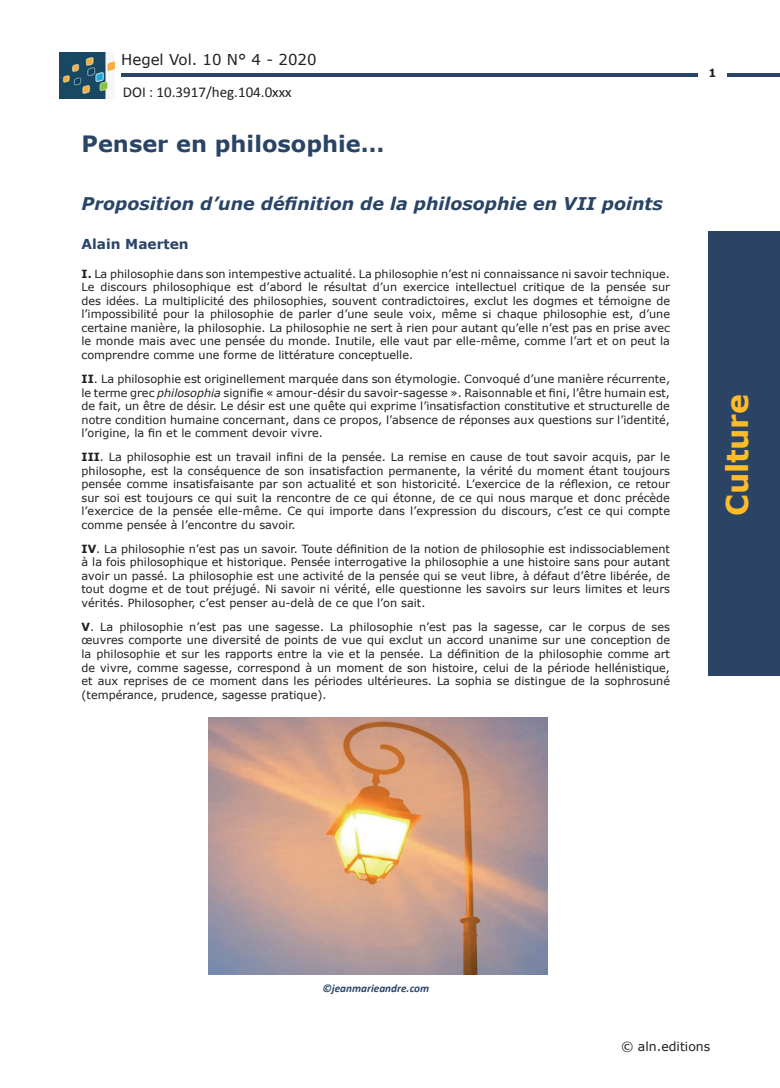
<style>
.page{position:relative;width:780px;height:1088px;background:#fff}
.page>*{position:absolute;margin:0;border:0;box-sizing:border-box;transform-origin:0 0}
.t1{font:700 30px "Verdana";letter-spacing:-.01em;color:#fdbc28}
.t2{font:700 22.5px "Verdana";color:#2a4466}
.t3{font:italic 700 17.5px "Verdana";color:#2a4466}
.t4{font:15px "Calibri";color:#231f20}
.t5{font:15px "Verdana";color:#231f20}
.t6{font:700 13.75px "Verdana";color:#2a4466}
.t7{font:12.5px "Verdana";color:#231f20}
.t8{font:11.25px/13.5px "Verdana";color:#231f20;text-align:justify}
.t9{font:italic 700 11.25px "Calibri";color:#2a4466}
.t10{font:700 11.25px "Verdana";color:#231f20}
.s1{font-weight:700}
.s2{font-style:italic}
</style>
<div class="page">
<img style="left:59px;top:53px;width:55px;height:46px">
<hr style="left:122px;top:73px;width:658px;height:4px;background:#2b4466">
<div style="left:698px;top:69px;width:28px;height:18px;background:#fff"></div>
<div style="left:709px;top:231px;width:71px;height:444px;background:#2b4466"></div>
<img style="left:208px;top:718px;width:339px;height:257px">
<h3 class="t5" style="left:121px;top:49px;width:197px">Hegel Vol. 10 N° 4 - 2020</h3>
<h3 class="t4" style="left:123px;top:83px;width:170px">DOI : 10.3917/heg.104.0xxx</h3>
<h2 class="t2" style="left:81px;top:128px;width:304px">Penser en philosophie…</h2>
<h3 class="t3" style="left:81px;top:192px;width:582px">Proposition d’une définition de la philosophie en VII points</h3>
<p class="t6" style="left:81px;top:235px;width:109px">Alain Maerten</p>
<p class="t8" style="left:81px;top:267px;width:590px"><span class="s1">I.</span> La philosophie dans son intempestive actualité. La philosophie n’est ni connaissance ni savoir technique.<br>Le discours philosophique est d’abord le résultat d’un exercice intellectuel critique de la pensée sur des idées. La multiplicité des philosophies, souvent contradictoires, exclut les dogmes et témoigne de l’impossibilité pour la philosophie de parler d’une seule voix, même si chaque philosophie est, d’une certaine manière, la philosophie. La philosophie ne sert à rien pour autant qu’elle n’est pas en prise avec le monde mais avec une pensée du monde. Inutile, elle vaut par elle-même, comme l’art et on peut la comprendre comme une forme de littérature conceptuelle.</p>
<p class="t8" style="left:81px;top:372px;width:590px"><span class="s1">II</span>. La philosophie est originellement marquée dans son étymologie. Convoqué d’une manière récurrente, le terme grec <span class="s2">philosophia</span> signifie « amour-désir du savoir-sagesse ». Raisonnable et fini, l’être humain est, de fait, un être de désir. Le désir est une quête qui exprime l’insatisfaction constitutive et structurelle de notre condition humaine concernant, dans ce propos, l’absence de réponses aux questions sur l’identité, l’origine, la fin et le comment devoir vivre.</p>
<p class="t8" style="left:81px;top:450px;width:590px"><span class="s1">III</span>. La philosophie est un travail infini de la pensée. La remise en cause de tout savoir acquis, par le philosophe, est la conséquence de son insatisfaction permanente, la vérité du moment étant toujours pensée comme insatisfaisante par son actualité et son historicité. L’exercice de la réflexion, ce retour sur soi est toujours ce qui suit la rencontre de ce qui étonne, de ce qui nous marque et donc précède l’exercice de la pensée elle-même. Ce qui importe dans l’expression du discours, c’est ce qui compte comme pensée à l’encontre du savoir.</p>
<p class="t8" style="left:81px;top:542px;width:590px"><span class="s1">IV</span>. La philosophie n’est pas un savoir. Toute définition de la notion de philosophie est indissociablement à la fois philosophique et historique. Pensée interrogative la philosophie a une histoire sans pour autant avoir un passé. La philosophie est une activité de la pensée qui se veut libre, à défaut d’être libérée, de tout dogme et de tout préjugé. Ni savoir ni vérité, elle questionne les savoirs sur leurs limites et leurs vérités. Philosopher, c’est penser au-delà de ce que l’on sait.</p>
<p class="t8" style="left:81px;top:620px;width:590px"><span class="s1">V</span>. La philosophie n’est pas une sagesse. La philosophie n’est pas la sagesse, car le corpus de ses œuvres comporte une diversité de points de vue qui exclut un accord unanime sur une conception de la philosophie et sur les rapports entre la vie et la pensée. La définition de la philosophie comme art de vivre, comme sagesse, correspond à un moment de son histoire, celui de la période hellénistique, et aux reprises de ce moment dans les périodes ultérieures. La sophia se distingue de la sophrosuné (tempérance, prudence, sagesse pratique).</p>
<p class="t10" style="left:708px;top:65px;width:9px">1</p>
<h1 class="t1" style="left:716px;top:516px;width:123px;rotate:-90deg">Culture</h1>
<p class="t9" style="left:322px;top:981px;width:108px">©jeanmarieandre.com</p>
<p class="t7" style="left:621px;top:1038px;width:91px">© aln.editions</p>
</div>
